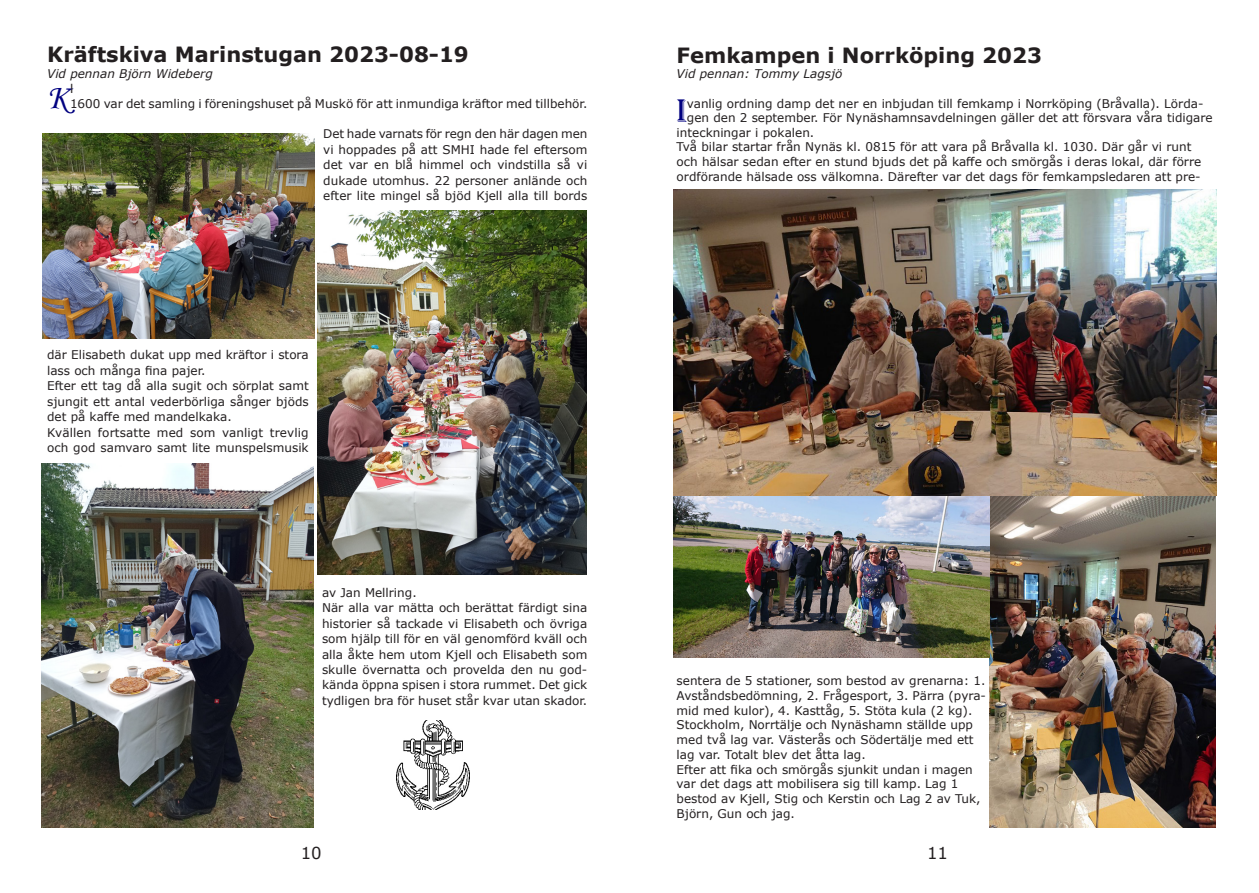
<style>
.page{position:relative;width:1259px;height:893px;background:#fff}
.page>*{position:absolute;margin:0;border:0;box-sizing:border-box;transform-origin:0 0}
.Oformaterad_text{font:34.65px "Monotype Corsiva";color:#000080}
.t1{font:33.6px "Algerian";color:#000080}
.Oformaterad_text-2{font:700 21px "Verdana";color:#231f20}
.Brödtext{font:16.5px "Verdana";color:#231f20}
.Oformaterad_text-3{font:12px/15.5px "Verdana";color:#231f20}
.Oformaterad_text-4{font:italic 12px "Verdana";color:#231f20}
</style>
<div class="page">
<img style="left:42px;top:464px;width:271px;height:363px">
<img style="left:43px;top:134px;width:272px;height:204px">
<img style="left:317px;top:211px;width:269px;height:364px">
<img style="left:396px;top:720px;width:73px;height:89px">
<img style="left:989px;top:495px;width:226px;height:332px">
<img style="left:673px;top:495px;width:316px;height:162px">
<img style="left:673px;top:190px;width:543px;height:305px">
<p class="Oformaterad_text-2" style="left:47px;top:40px;width:423px">Kräftskiva Marinstugan 2023-08-19</p>
<p class="Oformaterad_text-4" style="left:47px;top:65px;width:167px">Vid pennan Björn Wideberg</p>
<p class="Oformaterad_text" style="left:47px;top:76px;width:24px">K</p>
<p class="Oformaterad_text-3" style="left:70px;top:81px;width:519px;line-height:14.4px">l<br>1600 var det samling i föreningshuset på Muskö för att inmundiga kräftor med tillbehör.</p>
<p class="Oformaterad_text-3" style="left:323px;top:126px;width:266px;text-align:justify">Det hade varnats för regn den här dagen men vi hoppades på att SMHI hade fel eftersom det var en blå himmel och vindstilla så vi dukade utomhus. 22 personer anlände och efter lite mingel så bjöd Kjell alla till bords</p>
<p class="Oformaterad_text-3" style="left:47px;top:347px;width:263px">där Elisabeth dukat upp med kräftor i stora lass och många fina pajer.</p>
<p class="Oformaterad_text-3" style="left:47px;top:378px;width:263px;text-align:justify">Efter ett tag då alla sugit och sörplat samt sjungit ett antal vederbörliga sånger bjöds det på kaffe med mandelkaka.</p>
<p class="Oformaterad_text-3" style="left:47px;top:424px;width:263px">Kvällen fortsatte med som vanligt trevlig och god samvaro samt lite munspelsmusik</p>
<p class="Oformaterad_text-3" style="left:322px;top:585px;width:96px">av Jan Mellring.</p>
<p class="Oformaterad_text-3" style="left:322px;top:600px;width:267px;text-align:justify">När alla var mätta och berättat färdigt sina historier så tackade vi Elisabeth och övriga som hjälp till för en väl genomförd kväll och alla åkte hem utom Kjell och Elisabeth som skulle övernatta och provelda den nu god&shy;kända öppna spisen i stora rummet. Det gick tydligen bra för huset står kvar utan skador.</p>
<p class="Oformaterad_text-2" style="left:676px;top:41px;width:367px">Femkampen i Norrköping 2023</p>
<p class="Oformaterad_text-4" style="left:676px;top:65px;width:167px">Vid pennan: Tommy Lagsjö</p>
<p class="t1" style="left:676px;top:92px;width:12px">I</p>
<p class="Oformaterad_text-3" style="left:687px;top:95px;width:518px">vanlig ordning damp det ner en inbjudan till femkamp i Norrköping (Bråvalla). Lörda-</p>
<p class="Oformaterad_text-3" style="left:687px;top:110px;width:527px">gen den 2 september. För Nynäshamnsavdelningen gäller det att försvara våra tidigare</p>
<p class="Oformaterad_text-3" style="left:676px;top:124px;width:139px">inteckningar i pokalen.</p>
<p class="Oformaterad_text-3" style="left:676px;top:140px;width:526px;line-height:14.7px">Två bilar startar från Nynäs kl. 0815 för att vara på Bråvalla kl. 1030. Där går vi runt och hälsar sedan efter en stund bjuds det på kaffe och smörgås i deras lokal, där förre ordförande hälsade oss välkomna. Därefter var det dags för femkampsledaren att pre-</p>
<p class="Oformaterad_text-3" style="left:676px;top:673px;width:311px;line-height:14.7px;text-align:justify">sentera de 5 stationer, som bestod av grenarna: 1.<br>Avståndsbedömning, 2. Frågesport, 3. Pärra (pyra&shy;mid med kulor), 4. Kasttåg, 5. Stöta kula (2 kg).</p>
<p class="Oformaterad_text-3" style="left:676px;top:717px;width:298px;line-height:14.7px;text-align:justify">Stockholm, Norrtälje och Nynäshamn ställde upp med två lag var. Västerås och Södertälje med ett lag var. Totalt blev det åtta lag.</p>
<p class="Oformaterad_text-3" style="left:676px;top:762px;width:305px;line-height:14.7px">Efter att fika och smörgås sjunkit undan i magen var det dags att mobilisera sig till kamp. Lag 1 bestod av Kjell, Stig och Kerstin och Lag 2 av Tuk, Björn, Gun och jag.</p>
<p class="Brödtext" style="left:301px;top:842px;width:22px">10</p>
<p class="Brödtext" style="left:927px;top:842px;width:22px">11</p>
</div>
